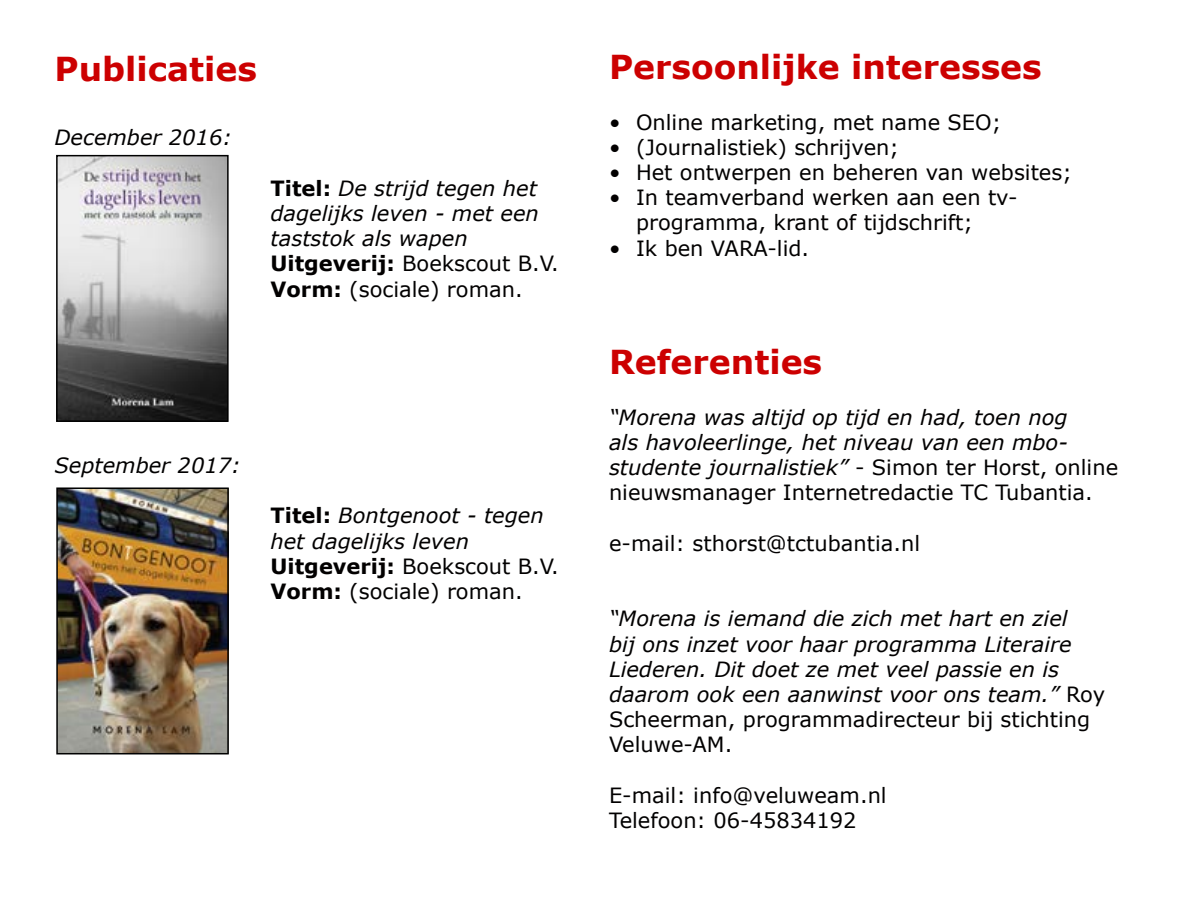
<style>
.page{position:relative;width:1200px;height:900px;background:#fff}
.page>*{position:absolute;margin:0;border:0;box-sizing:border-box;transform-origin:0 0}
.t1{font:700 33px "Verdana";color:#cc0001}
.t2{font:italic 21px/25.2px "Verdana";color:#020000}
.t3{font:21px/25.2px "Verdana";color:#020000}
.s1{font-weight:700;font-style:normal}
.s2{font-style:normal}
</style>
<div class="page">
<img style="left:59px;top:158px;width:167px;height:261px">
<div style="left:56px;top:155px;width:173px;height:267px;border:2px solid #000"></div>
<img style="left:59px;top:490px;width:167px;height:261px">
<div style="left:56px;top:487px;width:173px;height:267px;border:2px solid #000"></div>
<h1 class="t1" style="left:54px;top:45px;width:204px">Publicaties</h1>
<p class="t2" style="left:54px;top:125px;width:179px">December 2016:</p>
<p class="t2" style="left:271px;top:175px;width:290px"><span class="s1">Titel:</span> De strijd tegen het dagelijks leven - met een taststok als wapen<br><span class="s1">Uitgeverij:</span> <span class="s2">Boekscout B.V.<br></span><span class="s1">Vorm:</span> <span class="s2">(sociale) roman.</span></p>
<p class="t2" style="left:55px;top:453px;width:188px">September 2017:</p>
<p class="t2" style="left:271px;top:503px;width:290px"><span class="s1">Titel:</span> Bontgenoot - tegen het dagelijks leven<br><span class="s1">Uitgeverij:</span> <span class="s2">Boekscout B.V.<br></span><span class="s1">Vorm:</span> <span class="s2">(sociale) roman.</span></p>
<h1 class="t1" style="left:609px;top:44px;width:434px">Persoonlijke interesses</h1>
<p class="t3" style="left:609px;top:109px;width:394px">• Online marketing, met name SEO;</p>
<p class="t3" style="left:609px;top:134px;width:292px">• (Journalistiek) schrijven;</p>
<p class="t3" style="left:609px;top:160px;width:464px">• Het ontwerpen en beheren van websites;</p>
<p class="t3" style="left:636px;top:185px;width:383px;text-indent:-27px">• In teamverband werken aan een tv&shy;programma, krant of tijdschrift;</p>
<p class="t3" style="left:609px;top:235px;width:202px">• Ik ben VARA-lid.</p>
<h1 class="t1" style="left:609px;top:339px;width:215px">Referenties</h1>
<p class="t2" style="left:609px;top:404px;width:511px">“Morena was altijd op tijd en had, toen nog<br>als havoleerlinge, het niveau van een mbo&shy;studente journalistiek” <span class="s2">- Simon ter Horst, online nieuwsmanager Internetredactie TC Tubantia.</span></p>
<p class="t3" style="left:609px;top:530px;width:313px">e-mail: sthorst@tctubantia.nl</p>
<p class="t2" style="left:609px;top:606px;width:498px">“Morena is iemand die zich met hart en ziel<br>bij ons inzet voor haar programma Literaire Liederen. Dit doet ze met veel passie en is daarom ook een aanwinst voor ons team.” <span class="s2">Roy Scheerman, programmadirecteur bij stichting Veluwe-AM.</span></p>
<p class="t3" style="left:609px;top:782px;width:279px">E-mail: info@veluweam.nl<br>Telefoon: 06-45834192</p>
</div>
